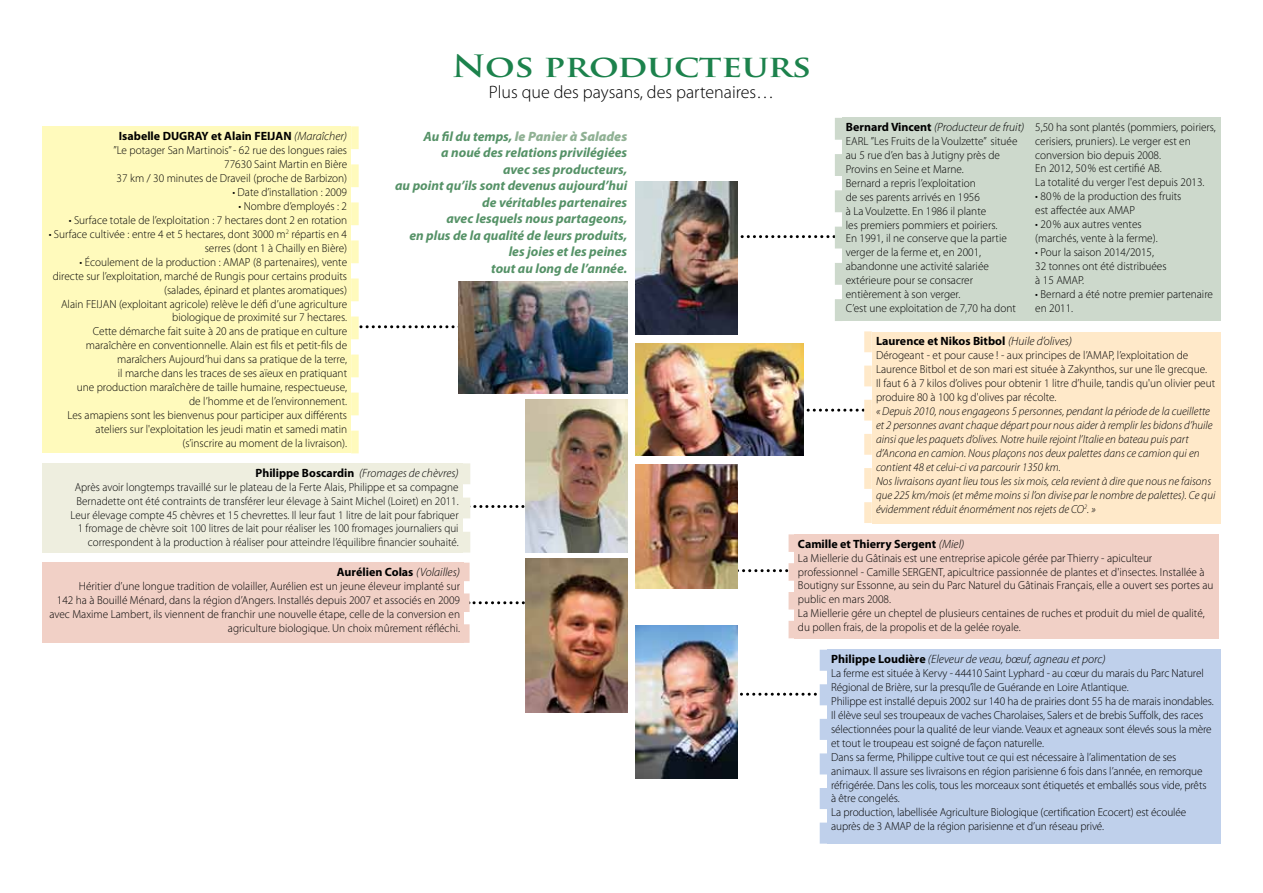
<style>
.page{position:relative;width:1263px;height:893px;background:#fff}
.page>*{position:absolute;margin:0;border:0;box-sizing:border-box;transform-origin:0 0}
.t1{font:700 30px "Trajan Pro";letter-spacing:-.015em;color:#1c824c;scale:1.2 1}
.t2{font:300 18px "Myriad Pro";color:#000}
.t3{font:italic 700 13.5px/16.5px "Myriad Pro";color:#559267;text-align:right}
.t4{font:700 12px "Myriad Pro";color:#000}
.t5{font:italic 300 12px "Myriad Pro";color:#000}
.t6{font:300 11.7px/14px "Myriad Pro";color:#000}
.t7{font:italic 300 11.7px/14px "Myriad Pro";color:#000}
.t8{font:300 11.7px/14px "Myriad Pro";color:#000;text-align:right;scale:.96 1}
.s1{font-weight:900;color:#90b194}
.s2{font-weight:700;font-style:normal}
.s3{font-weight:300;font-style:italic}
</style>
<div class="page">
<div style="left:841px;top:118px;width:379px;height:203px;background:#cdd9cc"></div>
<div style="left:827px;top:650px;width:393px;height:194px;background:#bfd0eb"></div>
<div style="left:43px;top:126px;width:308px;height:327px;background:#fffabc"></div>
<div style="left:872px;top:332px;width:348px;height:191px;background:#ffe9c9"></div>
<div style="left:43px;top:463px;width:420px;height:90px;background:#eeeedf"></div>
<svg style="left:705px;top:118px;width:137px;height:203px"></svg>
<svg style="left:806px;top:331px;width:66px;height:192px"></svg>
<svg style="left:463px;top:463px;width:62px;height:90px"></svg>
<svg style="left:740px;top:650px;width:87px;height:194px"></svg>
<svg style="left:351px;top:126px;width:148px;height:327px"></svg>
<img style="left:636px;top:182px;width:102px;height:153px">
<img style="left:636px;top:626px;width:102px;height:153px">
<img style="left:636px;top:464px;width:102px;height:125px">
<img style="left:636px;top:343px;width:168px;height:113px">
<img style="left:525px;top:399px;width:102px;height:154px">
<img style="left:459px;top:282px;width:168px;height:112px">
<div style="left:43px;top:563px;width:421px;height:80px;background:#f1d0c6"></div>
<div style="left:794px;top:534px;width:424px;height:104px;background:#f1d0c6"></div>
<img style="left:525px;top:559px;width:102px;height:153px">
<svg style="left:464px;top:563px;width:101px;height:80px"></svg>
<svg style="left:682px;top:534px;width:112px;height:104px"></svg>
<h1 class="t1" style="left:452px;top:47px;width:301px">Nos producteurs</h1>
<h2 class="t2" style="left:489px;top:81px;width:287px">Plus que des paysans, des partenaires…</h2>
<p class="t3" style="left:395px;top:128px;width:234px">Au fil du temps, <span class="s1">le Panier à Salades<br></span>a noué des relations privilégiées<br>avec ses producteurs,<br>au point qu’ils sont devenus aujourd’hui de véritables partenaires<br>avec lesquels nous partageons,<br>en plus de la qualité de leurs produits, les joies et les peines<br>tout au long de l’année.</p>
<p class="t5" style="left:846px;top:120px;width:180px"><span class="s2">Bernard Vincent</span> (Producteur de fruit)</p>
<p class="t6" style="left:846px;top:134px;width:173px">EARL ”Les Fruits de la Voulzette” située au 5 rue d’en bas à Jutigny près de<br>Provins en Seine et Marne.<br>Bernard a repris l’exploitation<br>de ses parents arrivés en 1956<br>à La Voulzette. En 1986 il plante<br>les premiers pommiers et poiriers.<br>En 1991, il ne conserve que la partie verger de la ferme et, en 2001, abandonne une activité salariée extérieure pour se consacrer entièrement à son verger.<br>C’est une exploitation de 7,70 ha dont</p>
<p class="t6" style="left:1035px;top:120px;width:182px">5,50 ha sont plantés (pommiers, poiriers, cerisiers, pruniers). Le verger est en conversion bio depuis 2008.<br>En 2012, 50% est certifié AB.<br>La totalité du verger l'est depuis 2013.</p>
<p class="t6" style="left:1035px;top:189px;width:148px">• 80% de la production des fruits est affectée aux AMAP</p>
<p class="t6" style="left:1035px;top:217px;width:124px">• 20% aux autres ventes (marchés, vente à la ferme).</p>
<p class="t6" style="left:1035px;top:245px;width:133px">• Pour la saison 2014/2015,<br>32 tonnes ont été distribuées à 15 AMAP.</p>
<p class="t6" style="left:1035px;top:287px;width:179px">• Bernard a été notre premier partenaire en 2011.</p>
<p class="t4" style="left:119px;top:128px;width:230px">Isabelle DUGRAY et Alain FEIJAN <span class="s3">(Maraîcher)</span></p>
<p class="t6" style="left:113px;top:143px;width:235px;text-align:right">”Le potager San Martinois” - 62 rue des longues raies<br>77630 Saint Martin en Bière<br>37 km / 30 minutes de Draveil (proche de Barbizon)</p>
<p class="t6" style="left:232px;top:185px;width:116px">• Date d’installation : 2009</p>
<p class="t6" style="left:238px;top:199px;width:110px">• Nombre d’employés : 2</p>
<p class="t6" style="left:69px;top:213px;width:280px">• Surface totale de l’exploitation : 7 hectares dont 2 en rotation</p>
<p class="t6" style="left:49px;top:227px;width:300px;text-align:right">• Surface cultivée : entre 4 et 5 hectares, dont 3000 m<sup>2</sup> répartis en 4 serres (dont 1 à Chailly en Bière)</p>
<p class="t6" style="left:53px;top:255px;width:296px;text-align:right">• Écoulement de la production : AMAP (8 partenaires), vente directe sur l’exploitation, marché de Rungis pour certains produits (salades, épinard et plantes aromatiques)<br>Alain FEIJAN (exploitant agricole) relève le défi d’une agriculture biologique de proximité sur 7 hectares.<br>Cette démarche fait suite à 20 ans de pratique en culture maraîchère en conventionnelle. Alain est fils et petit-fils de maraîchers Aujourd’hui dans sa pratique de la terre,<br>il marche dans les traces de ses aïeux en pratiquant<br>une production maraîchère de taille humaine, respectueuse,<br>de l’homme et de l’environnement.<br>Les amapiens sont les bienvenus pour participer aux différents ateliers sur l'exploitation les jeudi matin et samedi matin (s’inscrire au moment de la livraison).</p>
<p class="t4" style="left:876px;top:333px;width:198px">Laurence et Nikos Bitbol <span class="s3">(Huile d’olives)</span></p>
<p class="t6" style="left:876px;top:348px;width:341px">Dérogeant - et pour cause ! - aux principes de l’AMAP, l’exploitation de Laurence Bitbol et de son mari est située à Zakynthos, sur une île grecque.<br>Il faut 6 à 7 kilos d’olives pour obtenir 1 litre d’huile, tandis qu'un olivier peut produire 80 à 100 kg d'olives par récolte.</p>
<p class="t7" style="left:876px;top:404px;width:341px">« Depuis 2010, nous engageons 5 personnes, pendant la période de la cueillette et 2 personnes avant chaque départ pour nous aider à remplir les bidons d’huile ainsi que les paquets d’olives. Notre huile rejoint l’Italie en bateau puis part d’Ancona en camion. Nous plaçons nos deux palettes dans ce camion qui en contient 48 et celui-ci va parcourir 1350 km.<br>Nos livraisons ayant lieu tous les six mois, cela revient à dire que nous ne faisons que 225 km/mois (et même moins si l’on divise par le nombre de palettes). Ce qui évidemment réduit énormément nos rejets de CO<sup>2</sup>. »</p>
<p class="t5" style="left:256px;top:465px;width:204px"><span class="s2">Philippe Boscardin</span> (Fromages de chèvres)</p>
<p class="t8" style="left:71px;top:480px;width:406px">Après avoir longtemps travaillé sur le plateau de la Ferte Alais, Philippe et sa compagne Bernadette ont été contraints de transférer leur élevage à Saint Michel (Loiret) en 2011.<br>Leur élevage compte 45 chèvres et 15 chevrettes. Il leur faut 1 litre de lait pour fabriquer 1 fromage de chèvre soit 100 litres de lait pour réaliser les 100 fromages journaliers qui correspondent à la production à réaliser pour atteindre l’équilibre financier souhaité.</p>
<p class="t4" style="left:337px;top:564px;width:125px">Aurélien Colas <span class="s3">(Volailles)</span></p>
<p class="t6" style="left:49px;top:579px;width:412px;text-align:right">Héritier d’une longue tradition de volailler, Aurélien est un jeune éleveur implanté sur<br>142 ha à Bouillé Ménard, dans la région d’Angers. Installés depuis 2007 et associés en 2009 avec Maxime Lambert, ils viennent de franchir une nouvelle étape, celle de la conversion en agriculture biologique. Un choix mûrement réfléchi.</p>
<p class="t4" style="left:798px;top:536px;width:168px">Camille et Thierry Sergent <span class="s3">(Miel)</span></p>
<p class="t6" style="left:798px;top:551px;width:417px">La Miellerie du Gâtinais est une entreprise apicole gérée par Thierry - apiculteur professionnel - Camille SERGENT, apicultrice passionnée de plantes et d'insectes. Installée à Boutigny sur Essonne, au sein du Parc Naturel du Gâtinais Français, elle a ouvert ses portes au public en mars 2008.<br>La Miellerie gére un cheptel de plusieurs centaines de ruches et produit du miel de qualité, du pollen frais, de la propolis et de la gelée royale.</p>
<p class="t5" style="left:831px;top:652px;width:276px"><span class="s2">Philippe Loudière</span> (Eleveur de veau, bœuf, agneau et porc)</p>
<p class="t6" style="left:831px;top:666px;width:384px">La ferme est située à Kervy - 44410 Saint Lyphard - au cœur du marais du Parc Naturel Régional de Brière, sur la presqu’île de Guérande en Loire Atlantique.<br>Philippe est installé depuis 2002 sur 140 ha de prairies dont 55 ha de marais inondables.<br>Il élève seul ses troupeaux de vaches Charolaises, Salers et de brebis Suffolk, des races sélectionnées pour la qualité de leur viande. Veaux et agneaux sont élevés sous la mère et tout le troupeau est soigné de façon naturelle.<br>Dans sa ferme, Philippe cultive tout ce qui est nécessaire à l’alimentation de ses animaux. Il assure ses livraisons en région parisienne 6 fois dans l’année, en remorque réfrigérée. Dans les colis, tous les morceaux sont étiquetés et emballés sous vide, prêts à être congelés.<br>La production, labellisée Agriculture Biologique (certification Ecocert) est écoulée auprès de 3 AMAP de la région parisienne et d’un réseau privé.</p>
</div>
